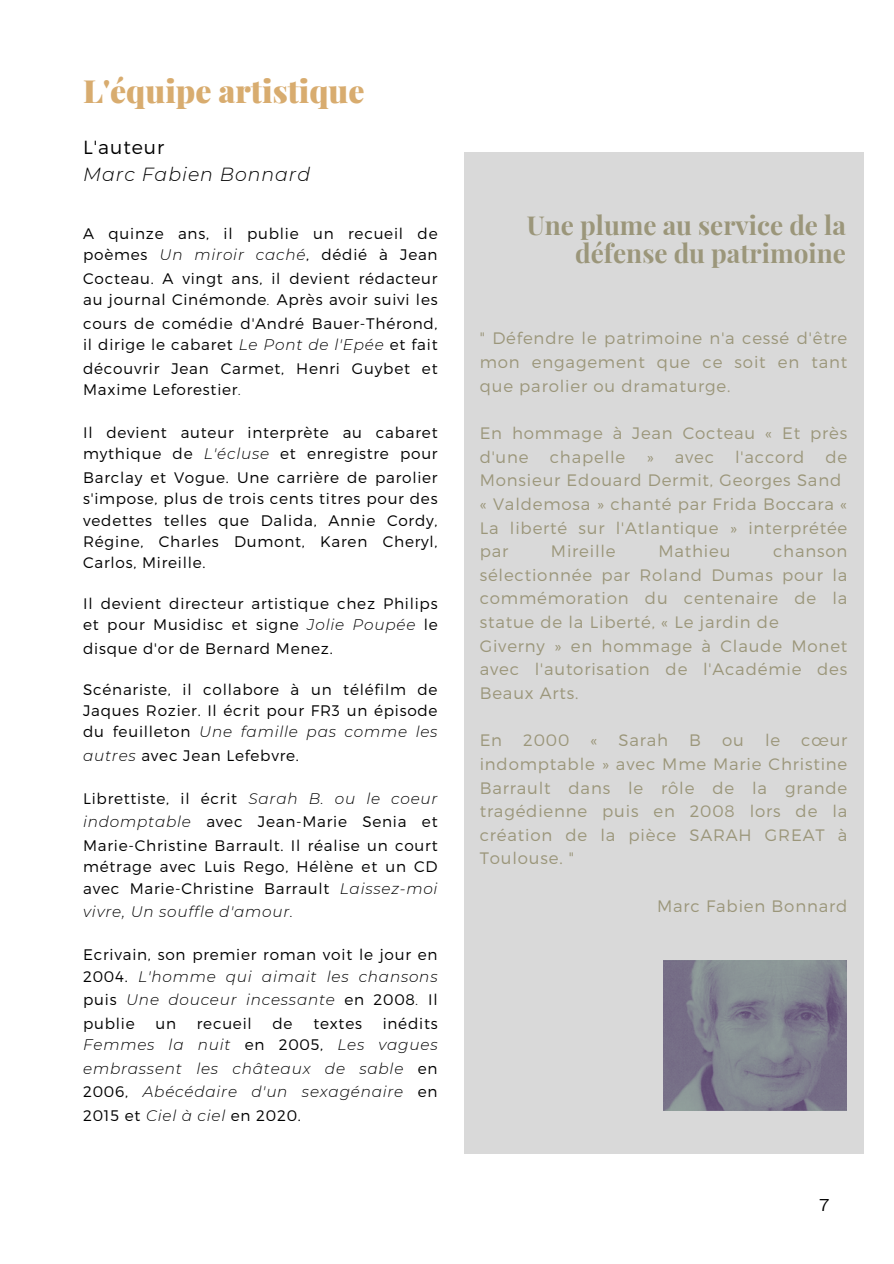
<style>
.page{position:relative;width:894px;height:1264px;background:#fff}
.page>*{position:absolute;margin:0;border:0;box-sizing:border-box;transform-origin:0 0}
.t1{font:900 31.95px "Playfair Display";color:#d8ac6f}
.t2{font:700 26.1px/28.2px "Playfair Display";color:#9b967a;text-align:right}
.t3{font:italic 300 18.9px "Montserrat";letter-spacing:.05em;color:#000}
.t4{font:300 18.9px "Montserrat";letter-spacing:.05em;color:#000}
.t5{font:18px "Telegraf";color:#000}
.t6{font:300 16.5px/23.7px "Montserrat";letter-spacing:.05em;color:#9b967a}
.t7{font:300 15.3px/21.3px "Montserrat";letter-spacing:.05em;color:#000}
.t8{font:italic 300 15.3px/23.7px "Montserrat";letter-spacing:.05em;color:#000}
.s1{font-style:italic}
.s2{font-style:normal}
</style>
<div class="page">
<div style="left:464px;top:652px;width:399px;height:501px;background:#d9d9d9"></div>
<div style="left:464px;top:152px;width:399px;height:500px;background:#d9d9d9"></div>
<img style="left:663px;top:960px;width:183px;height:150px">
<h1 class="t1" style="left:83px;top:69px;width:283px">L'équipe artistique</h1>
<p class="t4" style="left:83px;top:135px;width:82px">L'auteur</p>
<p class="t3" style="left:83px;top:163px;width:228px">Marc Fabien Bonnard</p>
<p class="t7" style="left:83px;top:222px;width:356px">A quinze ans, il publie un recueil de poèmes <span class="s1">Un miroir caché</span>, dédié à Jean</p>
<p class="t7" style="left:83px;top:267px;width:356px">Cocteau. A vingt ans, il devient rédacteur au journal Cinémonde<span class="s1">.</span> Après avoir suivi les</p>
<p class="t7" style="left:83px;top:312px;width:356px">cours de comédie d'André Bauer-Thérond, il dirige le cabaret <span class="s1">Le Pont de l'Epée</span> et fait</p>
<p class="t7" style="left:83px;top:357px;width:356px">découvrir Jean Carmet, Henri Guybet et<br>Maxime Leforestier<span class="s1">.</span></p>
<p class="t7" style="left:83px;top:421px;width:356px">Il devient auteur interprète au cabaret mythique de <span class="s1">L'écluse</span> et enregistre pour</p>
<p class="t7" style="left:83px;top:466px;width:356px;text-align:justify">Barclay et Vogue. Une carrière de parolier s'impose, plus de trois cents titres pour des vedettes telles que Dalida, Annie Cordy, Régine, Charles Dumont, Karen Cheryl, Carlos, Mireille.</p>
<p class="t7" style="left:83px;top:592px;width:356px">Il devient directeur artistique chez Philips et pour Musidisc et signe <span class="s1">Jolie Poupée</span> le</p>
<p class="t7" style="left:83px;top:637px;width:251px">disque d'or de Bernard Menez.</p>
<p class="t7" style="left:83px;top:677px;width:356px;text-align:justify">Scénariste, il collabore à un téléfilm de Jaques Rozier. Il écrit pour FR3 un épisode du feuilleton <span class="s1">Une famille pas comme les</span></p>
<p class="t7" style="left:83px;top:744px;width:217px"><span class="s1">autres</span> avec Jean Lefebvre.</p>
<p class="t7" style="left:83px;top:785px;width:356px;line-height:23.7px;text-align:justify">Librettiste, il écrit <span class="s1">Sarah B. ou le coeur indomptable</span> avec Jean-Marie Senia et Marie-Christine Barrault. Il réalise un court</p>
<p class="t7" style="left:83px;top:855px;width:356px">métrage avec Luis Rego, Hélène et un CD avec Marie-Christine Barrault <span class="s1">Laissez-moi</span></p>
<p class="t8" style="left:83px;top:900px;width:211px">vivre, Un souffle d'amour.</p>
<p class="t7" style="left:83px;top:943px;width:356px">Ecrivain, son premier roman voit le jour en<br>2004. <span class="s1">L'homme qui aimait les chansons</span></p>
<p class="t8" style="left:83px;top:987px;width:356px"><span class="s2">puis</span> Une douceur incessante <span class="s2">en 2008</span>. <span class="s2">Il publie</span></p>
<p class="t8" style="left:83px;top:1012px;width:356px;line-height:21.3px;text-align:right"><span class="s2">inédits<br></span>Femmes la nuit <span class="s2">en 2005,</span> Les vagues</p>
<p class="t8" style="left:83px;top:1056px;width:356px;text-align:justify">embrassent les châteaux de sable <span class="s2">en 2006,</span> Abécédaire d'un sexagénaire <span class="s2">en 2015 et</span> Ciel à ciel <span class="s2">en 2020.</span></p>
<p class="t7" style="left:155px;top:1011px;width:22px">un</p>
<p class="t7" style="left:197px;top:1011px;width:56px">recueil</p>
<p class="t7" style="left:272px;top:1011px;width:22px">de</p>
<p class="t7" style="left:313px;top:1011px;width:50px">textes</p>
<h2 class="t2" style="left:527px;top:209px;width:320px">Une plume au service de la défense du patrimoine</h2>
<p class="t6" style="left:479px;top:326px;width:369px;text-align:justify">" Défendre le patrimoine n'a cessé d'être mon engagement que ce soit en tant que parolier ou dramaturge.</p>
<p class="t6" style="left:479px;top:420px;width:369px">En hommage à Jean Cocteau « Et près d'une</p>
<p class="t6" style="left:479px;top:444px;width:369px;text-indent:346px">de<br>Monsieur Edouard Dermit, Georges Sand « Valdemosa » chanté par Frida Boccara «<br>La liberté sur l'Atlantique » interprétée par</p>
<p class="t6" style="left:549px;top:444px;width:77px">chapelle</p>
<p class="t6" style="left:646px;top:444px;width:69px">» avec</p>
<p class="t6" style="left:735px;top:444px;width:71px">l'accord</p>
<p class="t6" style="left:479px;top:538px;width:369px;text-indent:293px">chanson sélectionnée par Roland Dumas pour la commémoration du centenaire de la statue de la Liberté, « Le jardin de<br>Giverny » en hommage à Claude Monet avec l'autorisation de l'Académie des<br>Beaux Arts.</p>
<p class="t6" style="left:479px;top:727px;width:24px">En</p>
<p class="t6" style="left:523px;top:727px;width:48px">2000</p>
<p class="t6" style="left:590px;top:727px;width:9px">«</p>
<p class="t6" style="left:618px;top:727px;width:51px">Sarah</p>
<p class="t6" style="left:689px;top:727px;width:13px">B</p>
<p class="t6" style="left:722px;top:727px;width:23px">ou</p>
<p class="t6" style="left:764px;top:727px;width:17px">le</p>
<p class="t6" style="left:550px;top:538px;width:66px">Mireille</p>
<p class="t6" style="left:658px;top:538px;width:74px">Mathieu</p>
<p class="t6" style="left:479px;top:727px;width:369px;text-align:justify;text-indent:321px">cœur indomptable » avec Mme Marie Christine Barrault dans le rôle de la grande tragédienne puis en 2008 lors de la création de la pièce SARAH GREAT à Toulouse. "</p>
<p class="t6" style="left:657px;top:893px;width:192px">Marc Fabien Bonnard</p>
<p class="t5" style="left:819px;top:1197px;width:11px">7</p>
</div>
